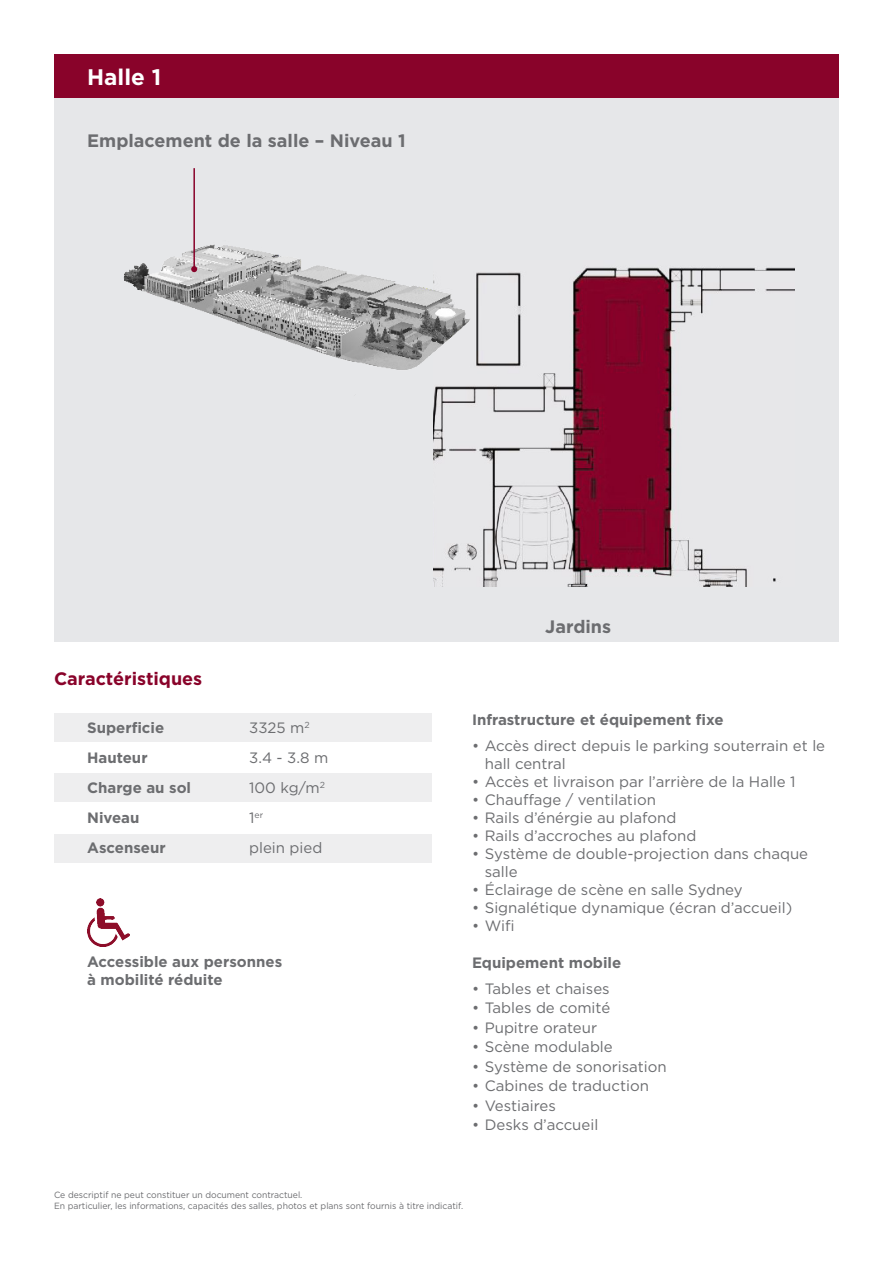
<style>
.page{position:relative;width:893px;height:1263px;background:#fff}
.page>*{position:absolute;margin:0;border:0;box-sizing:border-box;transform-origin:0 0}
.Location{font:700 22.5px "Gotham";color:#fff}
.t1{font:700 18px "Gotham";color:#6c6d70}
.t2{font:700 18px "Gotham";color:#89032a}
.t3{font:15px/18px "Gotham";color:#6c6d70}
.t4{font:700 15px "Gotham";color:#6c6d70}
.Location-2{font:9px "Gotham";color:#6c6d70;scale:.96 1}
.t5{font:8.7px "Gotham";color:#6c6d70}
.s1{font-size:15px}
</style>
<div class="page">
<div style="left:54px;top:98px;width:785px;height:544px;background:#e6e7e9"></div>
<div style="left:54px;top:54px;width:785px;height:44px;background:#89032a"></div>
<div style="left:54px;top:713px;width:377px;height:28px;background:#eeeeef"></div>
<div style="left:54px;top:774px;width:377px;height:28px;background:#eeeeef"></div>
<div style="left:54px;top:835px;width:377px;height:28px;background:#eeeeef"></div>
<img style="left:87px;top:899px;width:42px;height:47px">
<img style="left:433px;top:267px;width:362px;height:320px">
<img style="left:123px;top:244px;width:364px;height:158px">
<hr style="left:193px;top:168px;width:2px;height:101px;background:#89032a">
<svg style="left:191px;top:266px;width:6px;height:6px"></svg>
<p class="Location" style="left:87px;top:62px;width:76px">Halle 1</p>
<p class="t1" style="left:87px;top:129px;width:320px">Emplacement de la salle – Niveau 1</p>
<p class="t2" style="left:54px;top:667px;width:150px">Caractéristiques</p>
<p class="t4" style="left:87px;top:718px;width:79px">Superficie</p>
<p class="t3" style="left:249px;top:719px;width:62px">3325 m<sup>2</sup></p>
<p class="t4" style="left:87px;top:748px;width:62px">Hauteur</p>
<p class="t3" style="left:249px;top:749px;width:81px">3.4 - 3.8 m</p>
<p class="t4" style="left:87px;top:778px;width:105px">Charge au sol</p>
<p class="t3" style="left:249px;top:779px;width:77px">100 kg/m<sup>2</sup></p>
<p class="t4" style="left:87px;top:808px;width:54px">Niveau</p>
<p class="t5" style="left:249px;top:809px;width:16px"><span class="s1">1</span>er</p>
<p class="t4" style="left:87px;top:838px;width:80px">Ascenseur</p>
<p class="t3" style="left:249px;top:839px;width:75px">plein pied</p>
<p class="t4" style="left:87px;top:952px;width:197px">Accessible aux personnes</p>
<p class="t4" style="left:87px;top:970px;width:137px">à mobilité réduite</p>
<p class="t1" style="left:545px;top:614px;width:67px">Jardins</p>
<p class="t4" style="left:472px;top:710px;width:253px">Infrastructure et équipement fixe</p>
<p class="t3" style="left:485px;top:736px;width:342px;text-indent:-13px">• Accès direct depuis le parking souterrain et le hall central</p>
<p class="t3" style="left:472px;top:772px;width:325px">• Accès et livraison par l’arrière de la Halle 1</p>
<p class="t3" style="left:472px;top:790px;width:185px">• Chauffage / ventilation</p>
<p class="t3" style="left:472px;top:808px;width:206px">• Rails d’énérgie au plafond</p>
<p class="t3" style="left:472px;top:826px;width:226px">• Rails d’accroches au plafond</p>
<p class="t3" style="left:485px;top:844px;width:325px;text-indent:-13px">• Système de double-projection dans chaque salle</p>
<p class="t3" style="left:472px;top:880px;width:272px">• Éclairage de scène en salle Sydney</p>
<p class="t3" style="left:472px;top:898px;width:322px">• Signalétique dynamique (écran d’accueil)</p>
<p class="t3" style="left:472px;top:916px;width:44px">• Wifi</p>
<p class="t4" style="left:472px;top:953px;width:151px">Equipement mobile</p>
<p class="t3" style="left:472px;top:979px;width:139px">• Tables et chaises</p>
<p class="t3" style="left:472px;top:999px;width:140px">• Tables de comité</p>
<p class="t3" style="left:472px;top:1018px;width:127px">• Pupitre orateur</p>
<p class="t3" style="left:472px;top:1038px;width:142px">• Scène modulable</p>
<p class="t3" style="left:472px;top:1057px;width:196px">• Système de sonorisation</p>
<p class="t3" style="left:472px;top:1077px;width:178px">• Cabines de traduction</p>
<p class="t3" style="left:472px;top:1096px;width:85px">• Vestiaires</p>
<p class="t3" style="left:472px;top:1116px;width:128px">• Desks d’accueil</p>
<p class="Location-2" style="left:54px;top:1189px;width:260px">Ce descriptif ne peut constituer un document contractuel.</p>
<p class="Location-2" style="left:54px;top:1200px;width:428px">En particulier, les informations, capacités des salles, photos et plans sont fournis à titre indicatif.</p>
</div>
